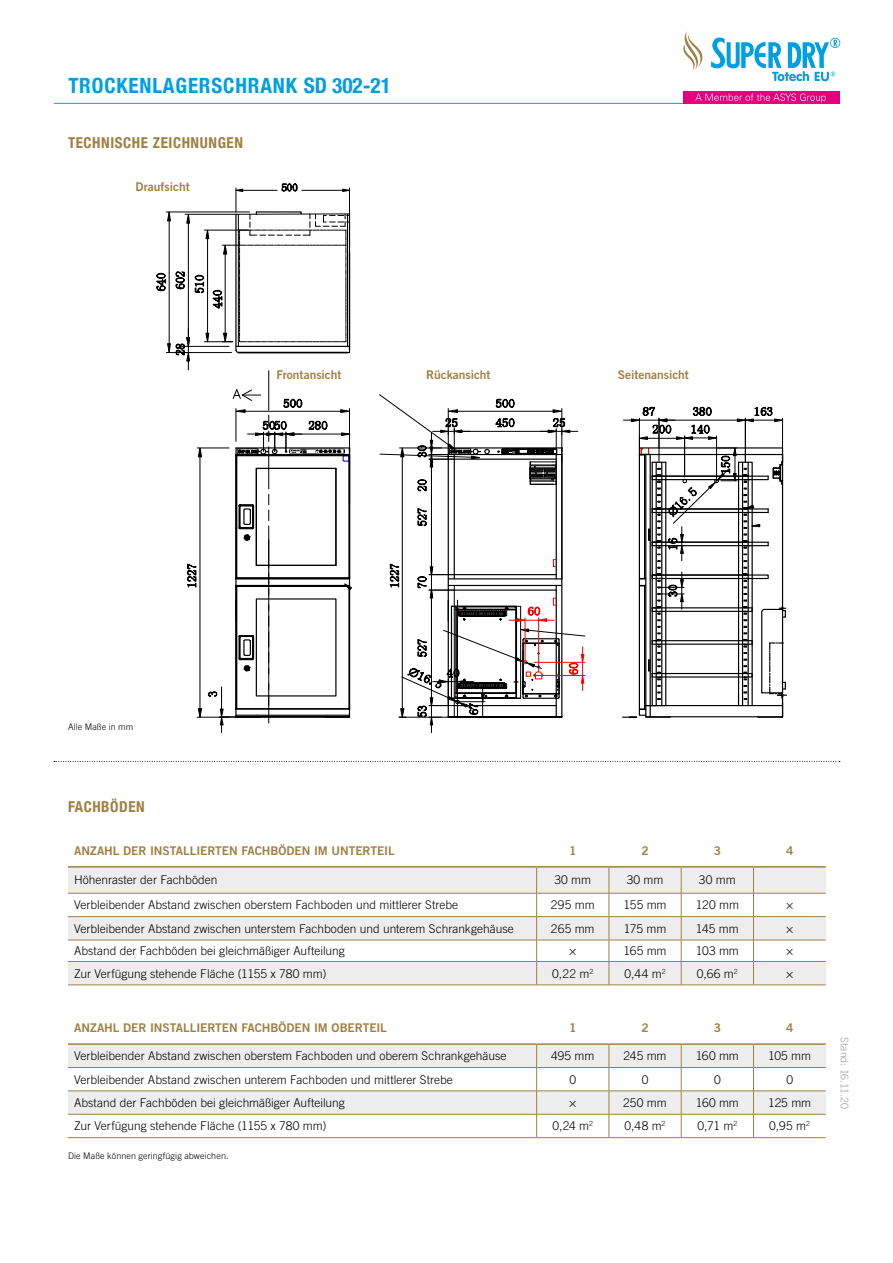
<style>
.page{position:relative;width:893px;height:1263px;background:#fff}
.page>*{position:absolute;margin:0;border:0;box-sizing:border-box;transform-origin:0 0}
.t1{font:700 condensed 21px "Helvetica Neue";letter-spacing:.04em;color:#009fe3}
.t2{font:700 condensed 15px "Helvetica Neue";letter-spacing:.04em;color:#a08043}
.t3{font:300 12px "Trade Gothic LT Std";color:#000}
.t4{font:12px "Trade Gothic LT Std Bd 2";letter-spacing:-.005em;color:#a08043}
.t5{font:300 10.5px "Trade Gothic LT Std";letter-spacing:.01em;color:#9d9d9c}
.t6{font:300 9px "Trade Gothic LT Std";letter-spacing:.01em;color:#000}
.s1{font-size:21.3px}
</style>
<div class="page">
<hr style="left:54px;top:103px;width:629px;height:1px;background:#009fe3">
<div style="left:683px;top:91px;width:157px;height:13px;background:#e6007d"></div>
<svg style="left:695px;top:93px;width:131px;height:10px"></svg>
<svg style="left:683px;top:31px;width:157px;height:50px"></svg>
<svg style="left:68px;top:868px;width:758px;height:116px;fill:#ededed"></svg>
<hr style="left:68px;top:893px;width:469px;height:1px;background:#a08043">
<hr style="left:537px;top:893px;width:72px;height:1px;background:#a08043">
<hr style="left:609px;top:893px;width:72px;height:1px;background:#a08043">
<hr style="left:681px;top:893px;width:72px;height:1px;background:#a08043">
<hr style="left:754px;top:893px;width:72px;height:1px;background:#a08043">
<hr style="left:68px;top:916px;width:469px;height:1px;background:#a08043">
<hr style="left:537px;top:916px;width:72px;height:1px;background:#a08043">
<hr style="left:609px;top:916px;width:72px;height:1px;background:#a08043">
<hr style="left:681px;top:916px;width:72px;height:1px;background:#a08043">
<hr style="left:754px;top:916px;width:72px;height:1px;background:#a08043">
<hr style="left:68px;top:940px;width:469px;height:1px;background:#a08043">
<hr style="left:537px;top:940px;width:72px;height:1px;background:#a08043">
<hr style="left:609px;top:940px;width:72px;height:1px;background:#a08043">
<hr style="left:681px;top:940px;width:72px;height:1px;background:#a08043">
<hr style="left:754px;top:940px;width:72px;height:1px;background:#a08043">
<hr style="left:68px;top:961px;width:469px;height:1px;background:#a08043">
<hr style="left:537px;top:961px;width:72px;height:1px;background:#a08043">
<svg style="left:536px;top:868px;width:1px;height:116px"></svg>
<hr style="left:609px;top:961px;width:72px;height:1px;background:#a08043">
<svg style="left:609px;top:868px;width:1px;height:116px"></svg>
<hr style="left:681px;top:961px;width:72px;height:1px;background:#a08043">
<svg style="left:681px;top:868px;width:1px;height:116px"></svg>
<hr style="left:754px;top:961px;width:72px;height:1px;background:#a08043">
<hr style="left:68px;top:984px;width:469px;height:1px;background:#a08043">
<hr style="left:537px;top:984px;width:72px;height:1px;background:#a08043">
<hr style="left:609px;top:984px;width:72px;height:1px;background:#a08043">
<hr style="left:681px;top:984px;width:72px;height:1px;background:#a08043">
<hr style="left:753px;top:984px;width:73px;height:1px;background:#a08043">
<hr style="left:68px;top:866px;width:469px;height:2px;background:#a08043">
<hr style="left:537px;top:866px;width:72px;height:2px;background:#a08043">
<hr style="left:609px;top:866px;width:72px;height:2px;background:#a08043">
<hr style="left:681px;top:866px;width:72px;height:2px;background:#a08043">
<hr style="left:753px;top:866px;width:73px;height:2px;background:#a08043">
<svg style="left:753px;top:868px;width:1px;height:116px"></svg>
<hr style="left:68px;top:1043px;width:469px;height:2px;background:#a08043">
<hr style="left:537px;top:1043px;width:72px;height:2px;background:#a08043">
<hr style="left:609px;top:1043px;width:72px;height:2px;background:#a08043">
<hr style="left:681px;top:1043px;width:72px;height:2px;background:#a08043">
<hr style="left:753px;top:1043px;width:73px;height:2px;background:#a08043">
<svg style="left:68px;top:1045px;width:758px;height:93px"></svg>
<svg style="left:54px;top:761px;width:786px;height:1px"></svg>
<hr style="left:197px;top:717px;width:32px;height:1px;background:#000">
<hr style="left:197px;top:448px;width:32px;height:1px;background:#000">
<hr style="left:200px;top:457px;width:1px;height:252px;background:#000">
<svg style="left:198px;top:708px;width:4px;height:10px"></svg>
<svg style="left:198px;top:447px;width:4px;height:11px"></svg>
<svg style="left:187px;top:563px;width:10px;height:25px"></svg>
<hr style="left:268px;top:371px;width:1px;height:39px;background:#000">
<svg style="left:156px;top:183px;width:194px;height:187px"></svg>
<hr style="left:561px;top:448px;width:1px;height:269px;background:#000">
<hr style="left:448px;top:448px;width:1px;height:173px;background:#000">
<hr style="left:402px;top:457px;width:1px;height:252px;background:#000">
<hr style="left:454px;top:454px;width:1px;height:125px;background:#000">
<hr style="left:556px;top:454px;width:1px;height:125px;background:#000">
<hr style="left:431px;top:467px;width:1px;height:100px;background:#000">
<svg style="left:417px;top:508px;width:10px;height:18px"></svg>
<svg style="left:379px;top:394px;width:199px;height:101px"></svg>
<div style="left:449px;top:448px;width:22px;height:6px;border:1px solid #000"></div>
<svg style="left:390px;top:559px;width:196px;height:174px"></svg>
<svg style="left:623px;top:407px;width:163px;height:311px"></svg>
<svg style="left:208px;top:389px;width:144px;height:344px"></svg>
<h1 class="t1" style="left:68px;top:68px;width:324px">TROCKENLAGERSCHRANK <span class="s1">SD 302-21</span></h1>
<p class="t2" style="left:68px;top:131px;width:177px">TECHNISCHE ZEICHNUNGEN</p>
<p class="t4" style="left:136px;top:179px;width:56px">Draufsicht</p>
<p class="t4" style="left:276px;top:367px;width:67px">Frontansicht</p>
<p class="t4" style="left:426px;top:367px;width:66px">Rückansicht</p>
<p class="t4" style="left:618px;top:367px;width:73px">Seitenansicht</p>
<p class="t6" style="left:68px;top:722px;width:67px">Alle Maße in mm</p>
<p class="t2" style="left:68px;top:795px;width:78px">FACHBÖDEN</p>
<p class="t4" style="left:74px;top:843px;width:322px">ANZAHL DER INSTALLIERTEN FACHBÖDEN IM UNTERTEIL</p>
<p class="t4" style="left:569px;top:843px;width:9px">1</p>
<p class="t4" style="left:641px;top:843px;width:9px">2</p>
<p class="t4" style="left:714px;top:843px;width:9px">3</p>
<p class="t4" style="left:786px;top:843px;width:9px">4</p>
<p class="t3" style="left:74px;top:873px;width:145px">Höhenraster der Fachböden</p>
<p class="t3" style="left:554px;top:873px;width:38px">30 mm</p>
<p class="t3" style="left:627px;top:873px;width:38px">30 mm</p>
<p class="t3" style="left:699px;top:873px;width:38px">30 mm</p>
<p class="t3" style="left:74px;top:898px;width:386px">Verbleibender Abstand zwischen oberstem Fachboden und mittlerer Strebe</p>
<p class="t3" style="left:551px;top:898px;width:45px">295 mm</p>
<p class="t3" style="left:623px;top:898px;width:45px">155 mm</p>
<p class="t3" style="left:696px;top:898px;width:45px">120 mm</p>
<p class="t3" style="left:786px;top:898px;width:9px">×</p>
<p class="t3" style="left:74px;top:921px;width:441px">Verbleibender Abstand zwischen unterstem Fachboden und unterem Schrankgehäuse</p>
<p class="t3" style="left:551px;top:921px;width:45px">265 mm</p>
<p class="t3" style="left:624px;top:921px;width:44px">175 mm</p>
<p class="t3" style="left:696px;top:921px;width:44px">145 mm</p>
<p class="t3" style="left:786px;top:921px;width:9px">×</p>
<p class="t3" style="left:74px;top:944px;width:272px">Abstand der Fachböden bei gleichmäßiger Aufteilung</p>
<p class="t3" style="left:569px;top:944px;width:9px">×</p>
<p class="t3" style="left:623px;top:944px;width:45px">165 mm</p>
<p class="t3" style="left:696px;top:944px;width:45px">103 mm</p>
<p class="t3" style="left:786px;top:944px;width:9px">×</p>
<p class="t3" style="left:74px;top:966px;width:254px">Zur Verfügung stehende Fläche (1155 x 780 mm)</p>
<p class="t3" style="left:552px;top:966px;width:42px">0,22 m<sup>2</sup></p>
<p class="t3" style="left:625px;top:966px;width:42px">0,44 m<sup>2</sup></p>
<p class="t3" style="left:697px;top:966px;width:42px">0,66 m<sup>2</sup></p>
<p class="t3" style="left:786px;top:966px;width:9px">×</p>
<p class="t4" style="left:74px;top:1020px;width:314px">ANZAHL DER INSTALLIERTEN FACHBÖDEN IM OBERTEIL</p>
<p class="t4" style="left:569px;top:1020px;width:9px">1</p>
<p class="t4" style="left:641px;top:1020px;width:9px">2</p>
<p class="t4" style="left:714px;top:1020px;width:9px">3</p>
<p class="t4" style="left:786px;top:1020px;width:9px">4</p>
<p class="t3" style="left:74px;top:1049px;width:434px">Verbleibender Abstand zwischen oberstem Fachboden und oberem Schrankgehäuse</p>
<p class="t3" style="left:551px;top:1049px;width:45px">495 mm</p>
<p class="t3" style="left:623px;top:1049px;width:45px">245 mm</p>
<p class="t3" style="left:696px;top:1049px;width:45px">160 mm</p>
<p class="t3" style="left:768px;top:1049px;width:45px">105 mm</p>
<p class="t3" style="left:74px;top:1072px;width:380px">Verbleibender Abstand zwischen unterem Fachboden und mittlerer Strebe</p>
<p class="t3" style="left:569px;top:1072px;width:8px">0</p>
<p class="t3" style="left:642px;top:1072px;width:8px">0</p>
<p class="t3" style="left:714px;top:1072px;width:8px">0</p>
<p class="t3" style="left:786px;top:1072px;width:8px">0</p>
<p class="t3" style="left:74px;top:1095px;width:272px">Abstand der Fachböden bei gleichmäßiger Aufteilung</p>
<p class="t3" style="left:569px;top:1095px;width:9px">×</p>
<p class="t3" style="left:623px;top:1095px;width:45px">250 mm</p>
<p class="t3" style="left:696px;top:1095px;width:45px">160 mm</p>
<p class="t3" style="left:768px;top:1095px;width:45px">125 mm</p>
<p class="t3" style="left:74px;top:1119px;width:254px">Zur Verfügung stehende Fläche (1155 x 780 mm)</p>
<p class="t3" style="left:553px;top:1119px;width:42px">0,24 m<sup>2</sup></p>
<p class="t3" style="left:625px;top:1119px;width:42px">0,48 m<sup>2</sup></p>
<p class="t3" style="left:697px;top:1119px;width:41px">0,71 m<sup>2</sup></p>
<p class="t3" style="left:769px;top:1119px;width:42px">0,95 m<sup>2</sup></p>
<p class="t6" style="left:68px;top:1150px;width:162px">Die Maße können geringfügig abweichen.</p>
<p class="t5" style="left:851px;top:1037px;width:73px;rotate:90deg">Stand: 16.11.20</p>
</div>
